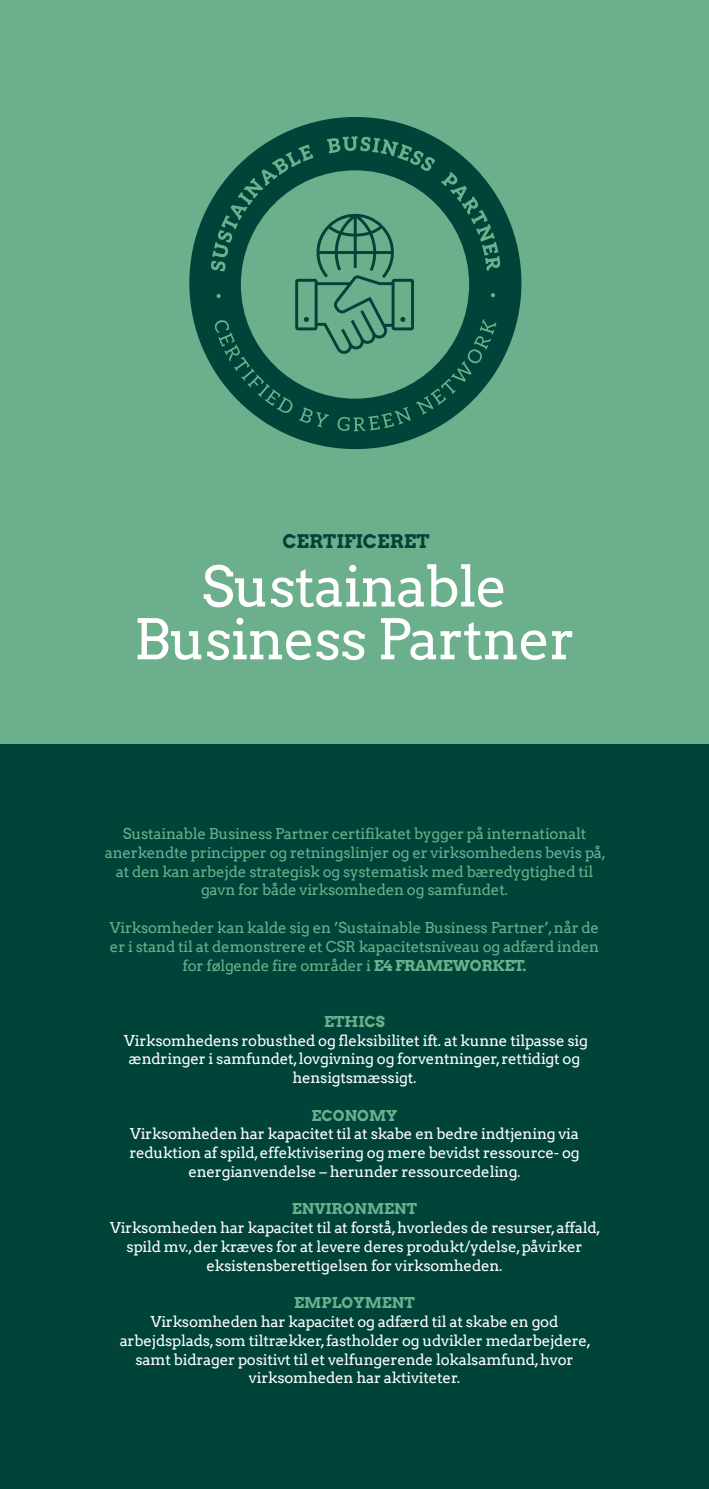
<style>
.page{position:relative;width:709px;height:1489px;background:#fff}
.page>*{position:absolute;margin:0;border:0;box-sizing:border-box;transform-origin:0 0}
.t1{font:55.62px "Arvo";letter-spacing:-.02em;color:#fff}
.t2{font:700 18.75px "Arvo";color:#004439}
.t3{font:15px/18.8px "Arvo";letter-spacing:-.015em;color:#fff;text-align:center}
.t4{font:15px/18.8px "Arvo";letter-spacing:-.015em;color:#6caf8d;text-align:center}
.t5{font:700 15px "Arvo";color:#6caf8d}
.s1{font-weight:700}
</style>
<div class="page">
<div style="left:0;top:0;width:709px;height:744px;background:#6caf8d"></div>
<div style="left:0;top:744px;width:709px;height:744px;background:#004439"></div>
<div style="left:189px;top:117px;width:332px;height:332px;background:#004439;border-radius:50%"></div>
<svg style="left:211px;top:136px;width:289px;height:295px"></svg>
<p class="t2" style="left:282px;top:529px;width:149px">CERTIFICERET</p>
<p class="t1" style="left:201px;top:553px;width:307px">Sustainable</p>
<p class="t1" style="left:134px;top:606px;width:443px">Business Partner</p>
<p class="t4" style="left:105px;top:824px;width:503px">Sustainable Business Partner certifikatet bygger på internationalt anerkendte principper og retningslinjer og er virksomhedens bevis på, at den kan arbejde strategisk og systematisk med bæredygtighed til gavn for både virksomheden og samfundet.</p>
<p class="t4" style="left:110px;top:918px;width:491px">Virksomheder kan kalde sig en ’Sustainable Business Partner’, når de er i stand til at demonstrere et CSR kapacitetsniveau og adfærd inden for følgende fire områder i <span class="s1">E4 FRAMEWORKET.</span></p>
<p class="t5" style="left:324px;top:1011px;width:62px">ETHICS</p>
<p class="t3" style="left:124px;top:1030px;width:465px">Virksomhedens robusthed og fleksibilitet ift. at kunne tilpasse sig ændringer i samfundet, lovgivning og forventninger, rettidigt og hensigtsmæssigt.</p>
<p class="t5" style="left:311px;top:1105px;width:88px">ECONOMY</p>
<p class="t3" style="left:129px;top:1124px;width:452px">Virksomheden har kapacitet til at skabe en bedre indtjening via reduktion af spild, effektivisering og mere bevidst ressource- og energianvendelse – herunder ressourcedeling.</p>
<p class="t5" style="left:292px;top:1199px;width:127px">ENVIRONMENT</p>
<p class="t3" style="left:110px;top:1218px;width:492px">Virksomheden har kapacitet til at forstå, hvorledes de resurser, affald, spild mv., der kræves for at levere deres produkt/ydelse, påvirker eksistensberettigelsen for virksomheden.</p>
<p class="t5" style="left:294px;top:1293px;width:122px">EMPLOYMENT</p>
<p class="t3" style="left:120px;top:1312px;width:473px">Virksomheden har kapacitet og adfærd til at skabe en god arbejdsplads, som tiltrækker, fastholder og udvikler medarbejdere, samt bidrager positivt til et velfungerende lokalsamfund, hvor virksomheden har aktiviteter.</p>
</div>
